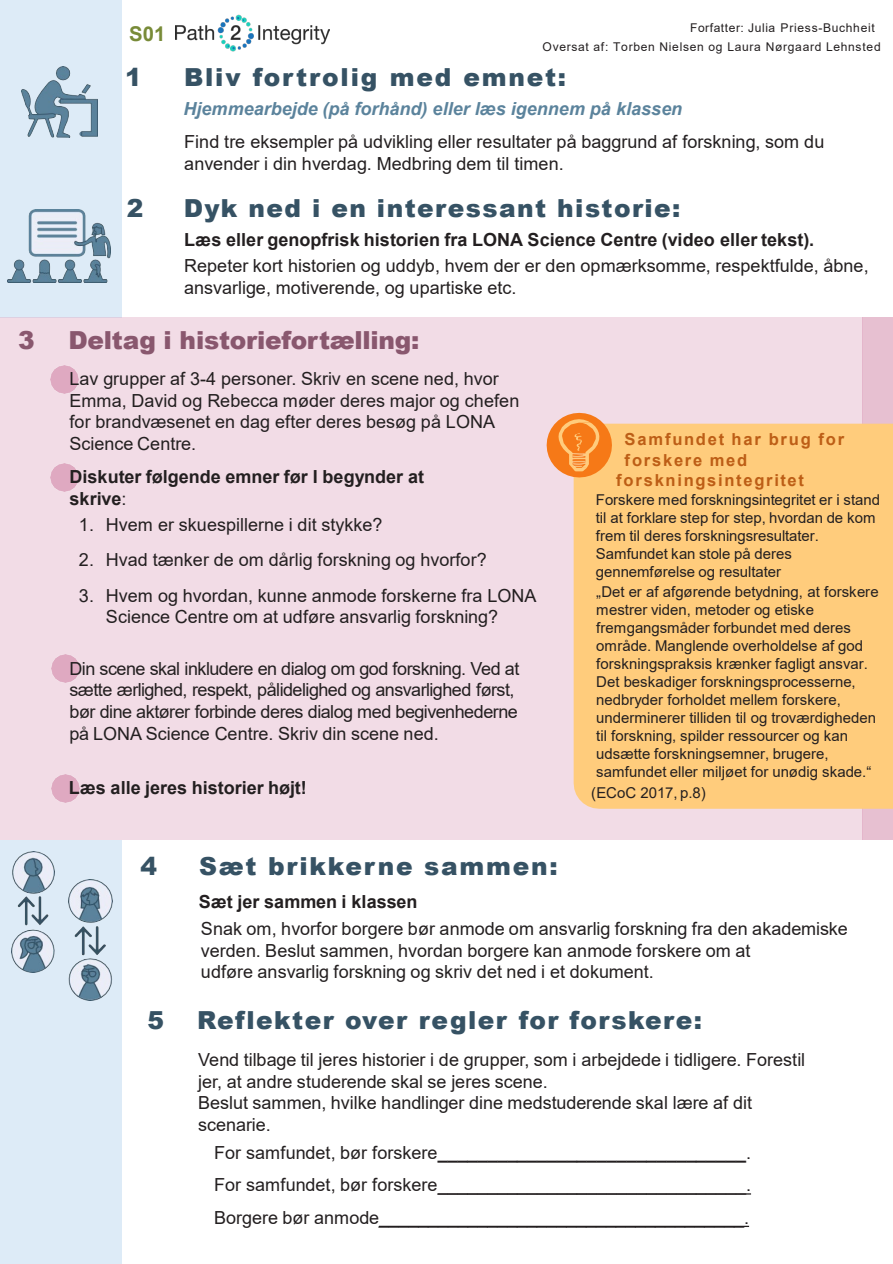
<style>
.page{position:relative;width:893px;height:1264px;background:#fff}
.page>*{position:absolute;margin:0;border:0;box-sizing:border-box;transform-origin:0 0}
.t1{font:900 24.9px "Arial";letter-spacing:.06em;color:#365264}
.t2{font:900 24.9px "Arial";letter-spacing:-.01em;color:#89576e}
.t3{font:700 20.4px "Arial";color:#788b38}
.t4{font:18px/21.6px "Arial";color:#231f20}
.t5{font:18px/21.6px "Arial";letter-spacing:-.025em;color:#231f20}
.t6{font:700 18px/21.6px "Arial";color:#231f20}
.t7{font:italic 700 18px "Arial";color:#5b839c}
.t8{font:700 16.5px/19.8px "Arial";letter-spacing:.105em;color:#bd5e16}
.t9{font:15px/18px "Arial";color:#231f20}
.t10{font:12px "Arial";letter-spacing:.055em;color:#231f20}
.s1{font-weight:400}
.s2{font-weight:700}
</style>
<div class="page">
<img style="left:176px;top:14px;width:154px;height:38px">
<div style="left:0;top:0;width:122px;height:318px;background:#ddebf7"></div>
<div style="left:0;top:839px;width:122px;height:424px;background:#ddebf7"></div>
<img style="left:22px;top:66px;width:75px;height:71px">
<img style="left:7px;top:210px;width:103px;height:72px">
<div style="left:0;top:318px;width:862px;height:521px;background:#f2dce6"></div>
<div style="left:862px;top:318px;width:30px;height:521px;background:#e7c0d1"></div>
<img style="left:51px;top:366px;width:28px;height:27px">
<img style="left:51px;top:464px;width:28px;height:27px">
<img style="left:51px;top:654px;width:28px;height:28px">
<img style="left:51px;top:774px;width:28px;height:28px">
<div style="left:573px;top:423px;width:319px;height:385px;background:#ffcc7c"></div>
<svg style="left:546px;top:413px;width:66px;height:64px;background:#f7994c"></svg>
<img style="left:11px;top:851px;width:44px;height:121px">
<img style="left:68px;top:879px;width:44px;height:121px">
<svg style="left:437px;top:1193px;width:314px;height:1px"></svg>
<svg style="left:379px;top:1225px;width:370px;height:1px"></svg>
<p class="t10" style="left:690px;top:19px;width:186px">Forfatter: Julia Priess-Buchheit</p>
<p class="t3" style="left:129px;top:19px;width:38px">S01</p>
<p class="t1" style="left:125px;top:59px;width:18px">1</p>
<p class="t1" style="left:184px;top:59px;width:383px">Bliv fortrolig med emnet:</p>
<p class="t7" style="left:183px;top:97px;width:500px">Hjemmearbejde (på forhånd) eller læs igennem på klassen</p>
<p class="t4" style="left:184px;top:131px;width:641px">Find tre eksempler på udvikling eller resultater på baggrund af forskning, som du</p>
<p class="t4" style="left:184px;top:152px;width:381px">anvender i din hverdag. Medbring dem til timen.</p>
<p class="t1" style="left:127px;top:190px;width:18px">2</p>
<p class="t1" style="left:184px;top:190px;width:498px">Dyk ned i en interessant historie:</p>
<p class="t6" style="left:184px;top:229px;width:631px">Læs eller genopfrisk historien fra LONA Science Centre (video eller tekst).</p>
<p class="t4" style="left:184px;top:255px;width:686px">Repeter kort historien og uddyb, hvem der er den opmærksomme, respektfulde, åbne, ansvarlige, motiverende, og upartiske etc.</p>
<p class="t10" style="left:542px;top:38px;width:339px">Oversat af: Torben Nielsen og Laura Nørgaard Lehnsted</p>
<p class="t2" style="left:18px;top:321px;width:18px">3</p>
<p class="t2" style="left:68px;top:321px;width:352px">Deltag i historiefortælling:</p>
<p class="t4" style="left:69px;top:368px;width:451px">Lav grupper af 3-4 personer. Skriv en scene ned, hvor Emma, David og Rebecca møder deres major og chefen for brandvæsenet en dag efter deres besøg på LONA Science Centre.</p>
<p class="t6" style="left:70px;top:466px;width:356px">Diskuter følgende emner før I begynder at skrive<span class="s1">:</span></p>
<p class="t4" style="left:79px;top:514px;width:305px">1. Hvem er skuespillerne i dit stykke?</p>
<p class="t4" style="left:79px;top:549px;width:409px">2. Hvad tænker de om dårlig forskning og hvorfor?</p>
<p class="t4" style="left:106px;top:584px;width:432px;text-indent:-27px">3. Hvem og hvordan, kunne anmode forskerne fra LONA<br>Science Centre om at udføre ansvarlig forskning?</p>
<p class="t5" style="left:69px;top:657px;width:451px">Din scene skal inkludere en dialog om god forskning. Ved at sætte ærlighed, respekt, pålidelighed og ansvarlighed først, bør dine aktører forbinde deres dialog med begivenhederne på LONA Science Centre. Skriv din scene ned.</p>
<p class="t6" style="left:69px;top:776px;width:239px">Læs alle jeres historier højt!</p>
<p class="t1" style="left:141px;top:848px;width:18px">4</p>
<p class="t1" style="left:199px;top:848px;width:360px">Sæt brikkerne sammen:</p>
<p class="t6" style="left:199px;top:890px;width:220px">Sæt jer sammen i klassen</p>
<p class="t8" style="left:624px;top:429px;width:221px">Samfundet har brug for</p>
<p class="t8" style="left:616px;top:450px;width:189px;text-indent:8px">forskere med forskningsintegritet</p>
<p class="t9" style="left:595px;top:490px;width:286px">Forskere med forskningsintegritet er i stand til at forklare step for step, hvordan de kom frem til deres forskningsresultater.<br>Samfundet kan stole på deres gennemførelse og resultater</p>
<p class="t9" style="left:596px;top:582px;width:284px">„Det er af afgørende betydning, at forskere mestrer viden, metoder og etiske fremgangsmåder forbundet med deres område. Manglende overholdelse af god forskningspraksis krænker fagligt ansvar.<br>Det beskadiger forskningsprocesserne, nedbryder forholdet mellem forskere, underminerer tilliden til og troværdigheden til forskning, spilder ressourcer og kan udsætte forskningsemner, brugere, samfundet eller miljøet for unødig skade.“</p>
<p class="t9" style="left:591px;top:783px;width:116px">(ECoC 2017, p.8)</p>
<p class="t4" style="left:201px;top:917px;width:648px">Snak om, hvorfor borgere bør anmode om ansvarlig forskning fra den akademiske</p>
<p class="t4" style="left:201px;top:939px;width:551px">verden. Beslut sammen, hvordan borgere kan anmode forskere om at</p>
<p class="t4" style="left:201px;top:960px;width:454px">udføre ansvarlig forskning og skriv det ned i et dokument.</p>
<p class="t1" style="left:148px;top:1002px;width:18px">5</p>
<p class="t1" style="left:197px;top:1002px;width:506px">Reflekter over regler for forskere:</p>
<p class="t4" style="left:198px;top:1048px;width:608px">Vend tilbage til jeres historier i de grupper, som i arbejdede i tidligere. Forestil jer, at andre studerende skal se jeres scene.<br>Beslut sammen, hvilke handlinger dine medstuderende skal lære af dit scenarie.</p>
<p class="t4" style="left:214px;top:1135px;width:538px;line-height:32.4px">For samfundet, bør forskere<span class="s2">_______________________________</span>.<br>For samfundet, bør forskere_______________________________.</p>
</div>
